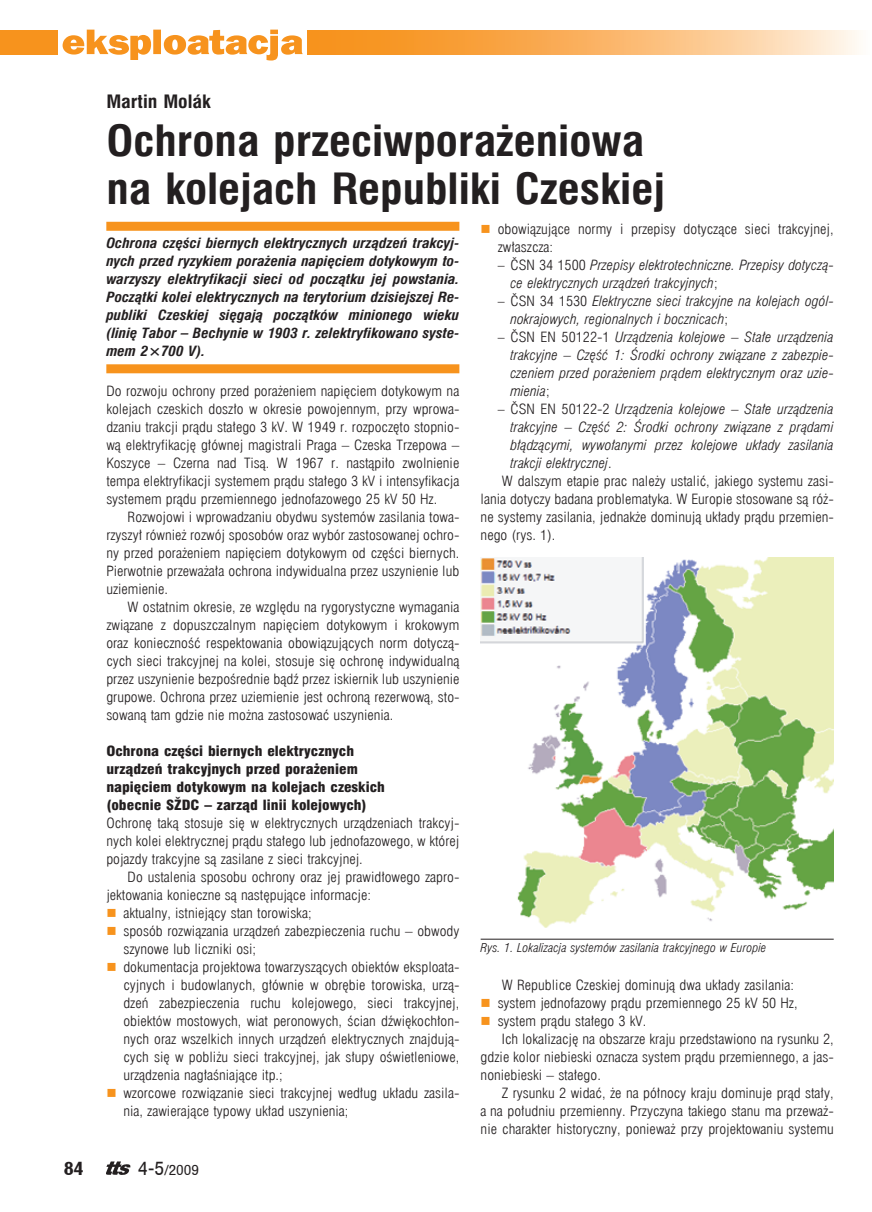
<style>
.page{position:relative;width:872px;height:1212px;background:#fff}
.page>*{position:absolute;margin:0;border:0;box-sizing:border-box;transform-origin:0 0}
.t1{font:42px/48px "Swis 721 Cn EU Bold";color:#231f20;scale:1.1 1}
.t2{font:18px "Swis 721 Cn EU Bold";color:#231f20;scale:1.1 1}
.t3{font:700 18px "Switzerland Condpl";color:#231f20;scale:1.1 1}
.t4{font:13.8px/18px "Swis 721 Lt Cn EU Normal";color:#231f20;text-align:justify;scale:1.1 1}
.t5{font:13.8px/18px "Swis 721 Lt Cn EU Italic";color:#231f20;scale:1.1 1}
.t6{font:italic 13.8px/18px "Swis 721 Cn EU Bold";color:#231f20;text-align:justify;scale:1.1 1}
.t7{font:13.8px/18px "Swis 721 Blk Cn EU Normal";color:#231f20;scale:1.1 1}
.t8{font:13.8px "Switzerland Condpl";color:#231f20;scale:1.1 1}
.t9{font:13.8px "Wingdings";color:#f7931d}
.t10{font:12px "Swis 721 Lt Cn EU Italic";color:#231f20;scale:1.1 1}
.s1{font-family:"Swis 721 Lt Cn EU Normal"}
.s2{font-size:18px}
</style>
<div class="page">
<div style="left:0;top:30px;width:57px;height:25px;background:#f7931d"></div>
<svg style="left:307px;top:30px;width:552px;height:25px;background:#fab76a"></svg>
<svg style="left:106px;top:1161px;width:24px;height:14px"></svg>
<svg style="left:63px;top:30px;width:240px;height:31px"></svg>
<div style="left:106px;top:222px;width:353px;height:9px;background:#f7931d"></div>
<div style="left:106px;top:364px;width:353px;height:9px;background:#f7931d"></div>
<hr style="left:480px;top:939px;width:353px;height:1px;background:#231f20">
<img style="left:480px;top:558px;width:353px;height:370px">
<h2 class="t2" style="left:106px;top:91px;width:96px">Martin Molák</h2>
<h1 class="t1" style="left:106px;top:119px;width:509px">Ochrona przeciwporażeniowa na kolejach Republiki Czeskiej</h1>
<p class="t4" style="left:497px;top:220px;width:307px">obowiązujące normy i przepisy dotyczące sieci trakcyjnej, zwłaszcza:</p>
<p class="t5" style="left:510px;top:256px;width:295px;text-indent:-13px"><span class="s1">– ČSN 34 1500</span> Przepisy elektrotechniczne. Przepisy dotyczą&shy;ce elektrycznych urządzeń trakcyjnych<span class="s1">;</span></p>
<p class="t5" style="left:510px;top:292px;width:295px;text-indent:-13px"><span class="s1">– ČSN 34 1530</span> Elektryczne sieci trakcyjne na kolejach ogól&shy;nokrajowych, regionalnych i bocznicach<span class="s1">;</span></p>
<p class="t5" style="left:510px;top:328px;width:295px;text-align:justify;text-indent:-13px"><span class="s1">– ČSN EN 50122-1</span> Urządzenia kolejowe – Stałe urządzenia trakcyjne – Część 1: Środki ochrony związane z zabezpie&shy;czeniem przed porażeniem prądem elektrycznym oraz uzie&shy;mienia<span class="s1">;</span></p>
<p class="t5" style="left:510px;top:400px;width:295px;text-align:justify;text-indent:-13px"><span class="s1">– ČSN EN 50122-2</span> Urządzenia kolejowe – Stałe urządzenia trakcyjne – Część 2: środki ochrony związane z prądami błądzącymi, wywołanymi przez kolejowe układy zasilania trakcji elektrycznej<span class="s1">.</span></p>
<p class="t4" style="left:480px;top:472px;width:322px;text-indent:21px">W dalszym etapie prac należy ustalić, jakiego systemu zasi&shy;lania dotyczy badana problematyka. W Europie stosowane są róż&shy;ne systemy zasilania, jednakże dominują układy prądu przemien&shy;nego (rys. 1).</p>
<p class="t9" style="left:480px;top:222px;width:12px">■</p>
<p class="t6" style="left:106px;top:234px;width:322px">Ochrona części biernych elektrycznych urządzeń trakcyj&shy;nych przed ryzykiem porażenia napięciem dotykowym to&shy;warzyszy elektryfikacji sieci od początku jej powstania.<br>Początki kolei elektrycznych na terytorium dzisiejszej Re&shy;publiki Czeskiej sięgają początków minionego wieku (linię Tabor – Bechynie w 1903 r. zelektryfikowano syste&shy;mem 2×700 V).</p>
<p class="t4" style="left:106px;top:382px;width:322px">Do rozwoju ochrony przed porażeniem napięciem dotykowym na kolejach czeskich doszło w okresie powojennym, przy wprowa&shy;dzaniu trakcji prądu stałego 3 kV. W 1949 r. rozpoczęto stopnio&shy;wą elektryfikację głównej magistrali Praga – Czeska Trzepowa – Koszyce – Czerna nad Tisą. W 1967 r. nastąpiło zwolnienie tempa elektryfikacji systemem prądu stałego 3 kV i intensyfikacja systemem prądu przemiennego jednofazowego 25 kV 50 Hz.</p>
<p class="t4" style="left:106px;top:508px;width:322px;text-indent:21px">Rozwojowi i wprowadzaniu obydwu systemów zasilania towa&shy;rzyszył również rozwój sposobów oraz wybór zastosowanej ochro&shy;ny przed porażeniem napięciem dotykowym od części biernych.<br>Pierwotnie przeważała ochrona indywidualna przez uszynienie lub uziemienie.</p>
<p class="t4" style="left:106px;top:598px;width:322px;text-indent:21px">W ostatnim okresie, ze względu na rygorystyczne wymagania związane z dopuszczalnym napięciem dotykowym i krokowym oraz konieczność respektowania obowiązujących norm dotyczą&shy;cych sieci trakcyjnej na kolei, stosuje się ochronę indywidualną przez uszynienie bezpośrednie bądź przez iskiernik lub uszynienie grupowe. Ochrona przez uziemienie jest ochroną rezerwową, sto&shy;sowaną tam gdzie nie można zastosować uszynienia.</p>
<p class="t7" style="left:106px;top:743px;width:255px">Ochrona części biernych elektrycznych urządzeń trakcyjnych przed porażeniem napięciem dotykowym na kolejach czeskich (obecnie SŽDC – zarząd linii kolejowych)</p>
<p class="t4" style="left:106px;top:814px;width:322px">Ochronę taką stosuje się w elektrycznych urządzeniach trakcyj&shy;nych kolei elektrycznej prądu stałego lub jednofazowego, w której pojazdy trakcyjne są zasilane z sieci trakcyjnej.</p>
<p class="t4" style="left:128px;top:868px;width:303px">Do ustalenia sposobu ochrony oraz jej prawidłowego zapro-</p>
<p class="t4" style="left:106px;top:886px;width:242px">jektowania konieczne są następujące informacje:</p>
<p class="t4" style="left:123px;top:904px;width:173px">aktualny, istniejący stan torowiska;</p>
<p class="t4" style="left:123px;top:922px;width:307px">sposób rozwiązania urządzeń zabezpieczenia ruchu – obwody</p>
<p class="t4" style="left:123px;top:940px;width:122px">szynowe lub liczniki osi;</p>
<p class="t4" style="left:123px;top:958px;width:307px">dokumentacja projektowa towarzyszących obiektów eksploata-</p>
<p class="t4" style="left:123px;top:976px;width:307px">cyjnych i budowlanych, głównie w obrębie torowiska, urzą-</p>
<p class="t4" style="left:123px;top:994px;width:307px">dzeń zabezpieczenia ruchu kolejowego, sieci trakcyjnej,</p>
<p class="t4" style="left:123px;top:1012px;width:307px">obiektów mostowych, wiat peronowych, ścian dźwiękochłon-</p>
<p class="t4" style="left:123px;top:1030px;width:307px">nych oraz wszelkich innych urządzeń elektrycznych znajdują-</p>
<p class="t4" style="left:123px;top:1048px;width:307px">cych się w pobliżu sieci trakcyjnej, jak słupy oświetleniowe,</p>
<p class="t4" style="left:123px;top:1066px;width:146px">urządzenia nagłaśniające itp.;</p>
<p class="t4" style="left:123px;top:1084px;width:307px">wzorcowe rozwiązanie sieci trakcyjnej według układu zasila-</p>
<p class="t4" style="left:123px;top:1102px;width:206px">nia, zawierające typowy układ uszynienia;</p>
<p class="t10" style="left:480px;top:941px;width:261px">Rys. 1. Lokalizacja systemów zasilania trakcyjnego w Europie</p>
<p class="t4" style="left:502px;top:976px;width:267px">W Republice Czeskiej dominują dwa układy zasilania:</p>
<p class="t4" style="left:497px;top:994px;width:274px">system jednofazowy prądu przemiennego 25 kV 50 Hz,</p>
<p class="t4" style="left:497px;top:1012px;width:137px">system prądu stałego 3 kV.</p>
<p class="t4" style="left:502px;top:1030px;width:303px">Ich lokalizację na obszarze kraju przedstawiono na rysunku 2,</p>
<p class="t4" style="left:480px;top:1048px;width:322px">gdzie kolor niebieski oznacza system prądu przemiennego, a jas-</p>
<p class="t4" style="left:480px;top:1066px;width:111px">noniebieski – stałego.</p>
<p class="t4" style="left:502px;top:1084px;width:303px">Z rysunku 2 widać, że na północy kraju dominuje prąd stały,</p>
<p class="t4" style="left:480px;top:1102px;width:322px">a na południu przemienny. Przyczyna takiego stanu ma przeważ-</p>
<p class="t4" style="left:480px;top:1120px;width:322px">nie charakter historyczny, ponieważ przy projektowaniu systemu</p>
<p class="t9" style="left:106px;top:960px;width:12px">■</p>
<p class="t9" style="left:106px;top:1086px;width:12px">■</p>
<h2 class="t3" style="left:64px;top:1157px;width:19px">84</h2>
<p class="t8" style="left:138px;top:1160px;width:57px"><span class="s2">4-5</span>/2009</p>
</div>
